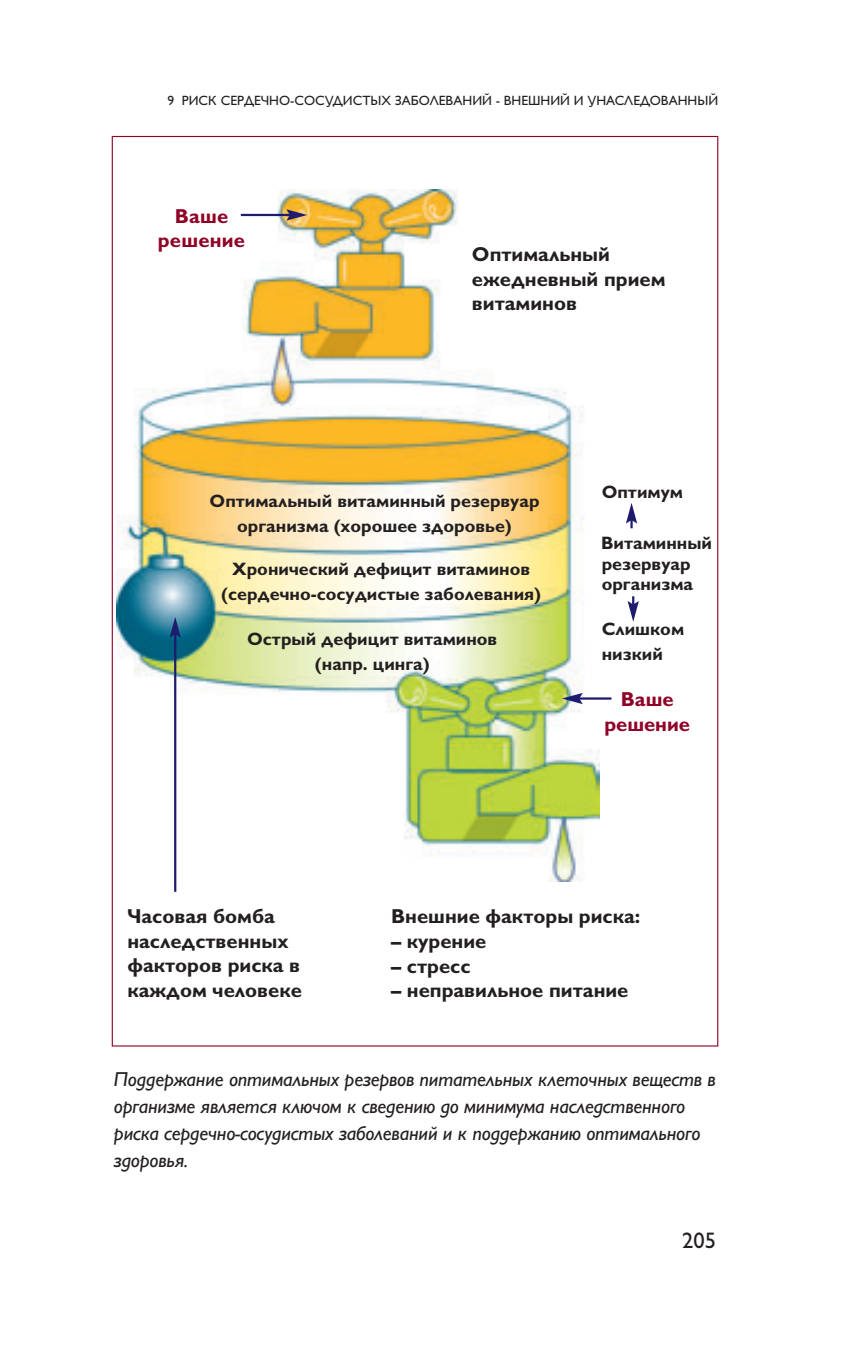
<style>
.page{position:relative;width:862px;height:1372px;background:#fff}
.page>*{position:absolute;margin:0;border:0;box-sizing:border-box;transform-origin:0 0}
.t1{font:22.5px "Gill Sans Cyr";color:#231f20}
.t2{font:20.25px/27px "Gill Sans Cyr MT Inclined";letter-spacing:-.01em;color:#231f20}
.t3{font:700 20.25px/24.8px "Gill Sans Cyr";color:#231f20}
.t4{font:700 20.25px/24.8px "Gill Sans Cyr";letter-spacing:.005em;color:#900126;text-align:center}
.t5{font:700 18px/24.8px "Gill Sans Cyr";color:#231f20;text-align:center}
.t6{font:13.5px "Gill Sans Cyr";color:#231f20}
</style>
<div class="page">
<img style="left:116px;top:190px;width:483px;height:691px">
<div style="left:469px;top:245px;width:221px;height:81px;background:#fff"></div>
<hr style="left:174px;top:633px;width:2px;height:258px;background:#1f1b6e">
<svg style="left:169px;top:617px;width:12px;height:20px"></svg>
<svg style="left:626px;top:503px;width:10px;height:25px"></svg>
<svg style="left:627px;top:596px;width:11px;height:25px"></svg>
<hr style="left:578px;top:697px;width:33px;height:2px;background:#1f1b6e">
<svg style="left:561px;top:693px;width:21px;height:11px"></svg>
<hr style="left:241px;top:214px;width:49px;height:2px;background:#1f1b6e">
<svg style="left:286px;top:209px;width:21px;height:11px"></svg>
<p class="t6" style="left:167px;top:96px;width:552px">9 РИСК СЕРДЕЧНО-СОСУДИСТЫХ ЗАБОЛЕВАНИЙ - ВНЕШНИЙ И УНАСЛЕДОВАННЫЙ</p>
<p class="t4" style="left:158px;top:206px;width:89px">Ваше решение</p>
<p class="t3" style="left:471px;top:244px;width:195px">Оптимальный ежедневный прием витаминов</p>
<p class="t5" style="left:209px;top:490px;width:331px">Оптимальный витаминный резервуар организма (хорошее здоровье)</p>
<p class="t5" style="left:221px;top:558px;width:321px">Хронический дефицит витаминов (сердечно-сосудистые заболевания)</p>
<p class="t5" style="left:247px;top:628px;width:251px">Острый дефицит витаминов (напр. цинга)</p>
<p class="t5" style="left:601px;top:481px;width:83px">Оптимум</p>
<p class="t5" style="left:600px;top:535px;width:112px;line-height:20.2px;text-align:left">Витаминный резервуар организма</p>
<p class="t5" style="left:601px;top:618px;width:84px;text-align:left">Слишком низкий</p>
<p class="t4" style="left:604px;top:689px;width:87px">Ваше решение</p>
<p class="t3" style="left:127px;top:905px;width:176px">Часовая бомба наследственных факторов риска в каждом человеке</p>
<p class="t3" style="left:391px;top:906px;width:250px">Внешние факторы риска:</p>
<p class="t3" style="left:391px;top:930px;width:97px">– курение</p>
<p class="t3" style="left:391px;top:955px;width:81px">– стресс</p>
<p class="t3" style="left:391px;top:980px;width:239px">– неправильное питание</p>
<p class="t2" style="left:114px;top:1067px;width:603px">Поддержание оптимальных резервов питательных клеточных веществ в организме является ключом к сведению до минимума наследственного риска сердечно-сосудистых заболеваний и к поддержанию оптимального здоровья.</p>
<p class="t1" style="left:682px;top:1232px;width:35px">205</p>
</div>
